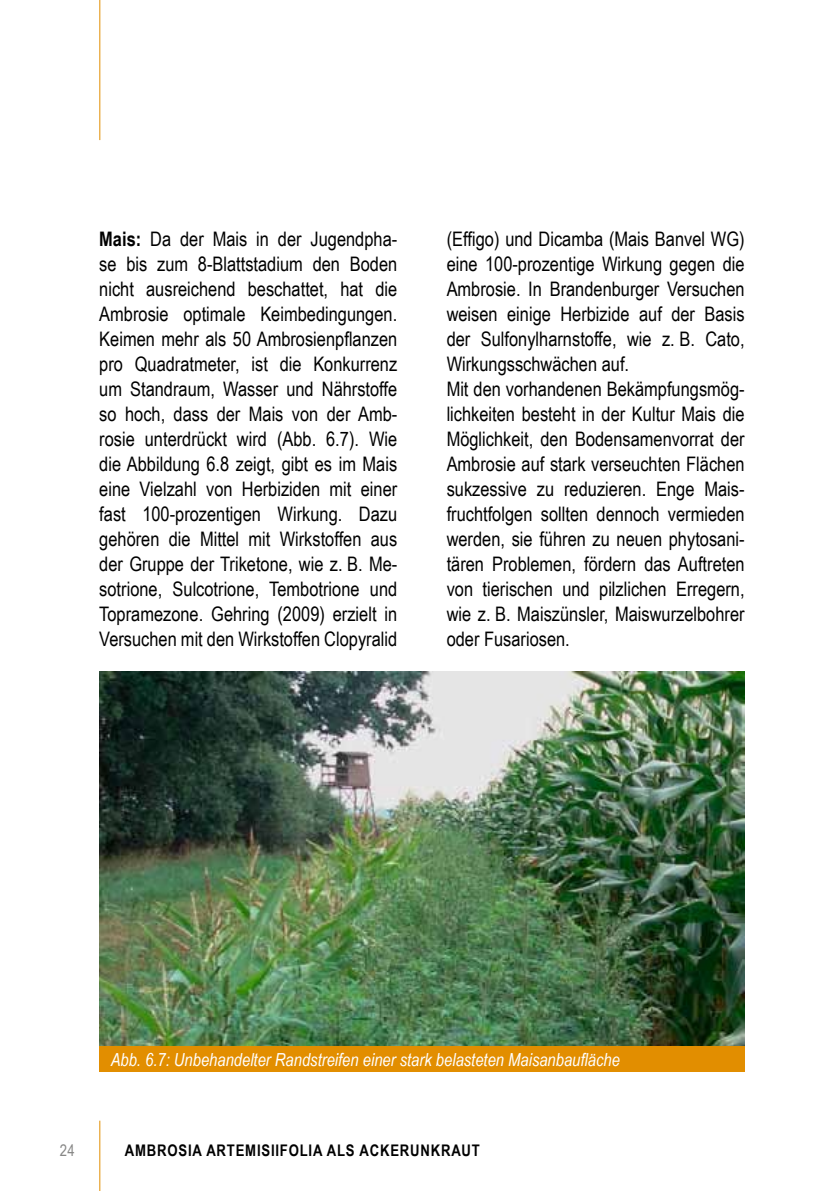
<style>
.page{position:relative;width:840px;height:1191px;background:#fff}
.page>*{position:absolute;margin:0;border:0;box-sizing:border-box;transform-origin:0 0}
.t1{font:20px/25px "Arial Narrow";color:#000;text-align:justify}
.t2{font:italic 18px "Arial Narrow";color:#fff}
.t3{font:700 16px "Arial Narrow";letter-spacing:.05em;color:#000}
.t4{font:16px "Arial Narrow";color:#878786}
.s1{font-weight:700}
</style>
<div class="page">
<hr style="left:99px;top:0;width:1px;height:140px;background:#e28e00">
<hr style="left:99px;top:1120px;width:1px;height:71px;background:#e28e00">
<img style="left:99px;top:671px;width:645px;height:375px">
<div style="left:99px;top:1046px;width:645px;height:25px;background:#e28e00"></div>
<p class="t1" style="left:99px;top:226px;width:299px"><span class="s1">MAIS:</span> Da der Mais in der Jugendpha&shy;se bis zum 8-Blattstadium den Boden nicht ausreichend beschattet, hat die Ambrosie optimale Keimbedingungen.<br>Keimen mehr als 50 Ambrosienpflanzen pro Quadratmeter, ist die Konkurrenz um Standraum, Wasser und Nährstoffe so hoch, dass der Mais von der Amb&shy;rosie unterdrückt wird (Abb. 6.7). Wie die Abbildung 6.8 zeigt, gibt es im Mais eine Vielzahl von Herbiziden mit einer fast 100-prozentigen Wirkung. Dazu gehören die Mittel mit Wirkstoffen aus der Gruppe der Triketone, wie z. B. Me&shy;sotrione, Sulcotrione, Tembotrione und Topramezone. Gehring (2009) erzielt in Versuchen mit den Wirkstoffen Clopyralid</p>
<p class="t1" style="left:446px;top:226px;width:299px;text-align:left">(Effigo) und Dicamba (Mais Banvel WG) eine 100-prozentige Wirkung gegen die Ambrosie. In Brandenburger Versuchen weisen einige Herbizide auf der Basis der Sulfonylharnstoffe, wie z. B. Cato, Wirkungsschwächen auf.<br>Mit den vorhandenen Bekämpfungsmög&shy;lichkeiten besteht in der Kultur Mais die Möglichkeit, den Bodensamenvorrat der Ambrosie auf stark verseuchten Flächen sukzessive zu reduzieren. Enge Mais&shy;fruchtfolgen sollten dennoch vermieden werden, sie führen zu neuen phytosani&shy;tären Problemen, fördern das Auftreten von tierischen und pilzlichen Erregern, wie z. B. Maiszünsler, Maiswurzelbohrer oder Fusariosen.</p>
<p class="t4" style="left:60px;top:1138px;width:16px">24</p>
<p class="t2" style="left:111px;top:1046px;width:510px">Abb. 6.7: Unbehandelter Randstreifen einer stark belasteten Maisanbaufläche</p>
<p class="t3" style="left:125px;top:1138px;width:63px">AMBROSIA</p>
<p class="t3" style="left:206px;top:1138px;width:58px">ARTEMISIIF</p>
<p class="t3" style="left:288px;top:1138px;width:192px">OLIA ALS ACKERUNKRAUT</p>
</div>
